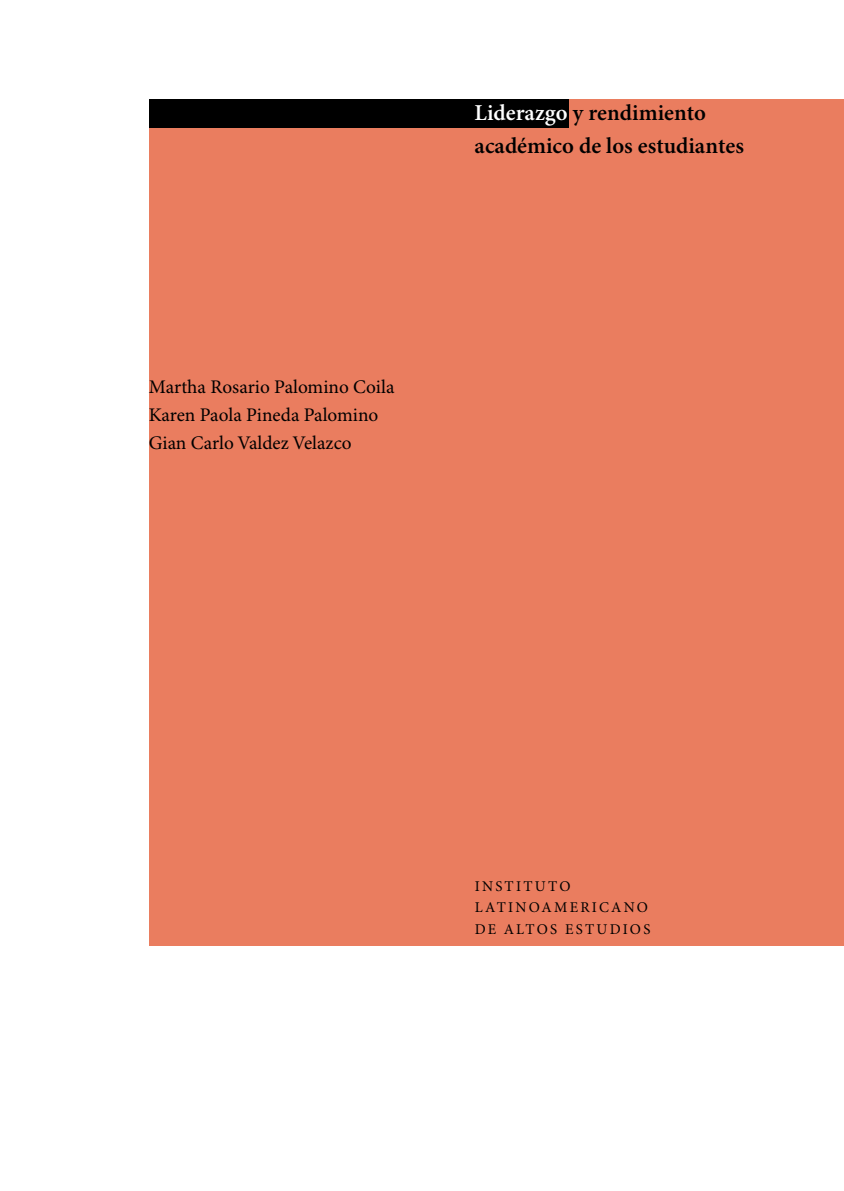
<style>
.page{position:relative;width:844px;height:1191px;background:#fff}
.page>*{position:absolute;margin:0;border:0;box-sizing:border-box;transform-origin:0 0}
.t1{font:600 22.75px/33.2px "Minion Pro";color:#000}
.t2{font:19.25px/28px "Minion Pro";letter-spacing:-.01em;color:#000}
.t3{font:14.88px/21.7px "Minion Pro";letter-spacing:.15em;color:#000}
.s1{color:#fff}
</style>
<div class="page">
<div style="left:149px;top:99px;width:694px;height:846px;background:#ea7d5f"></div>
<div style="left:149px;top:99px;width:419px;height:28px;background:#000"></div>
<p class="t1" style="left:474px;top:97px;width:271px"><span class="s1">Liderazgo</span> y rendimiento académico de los estudiantes</p>
<p class="t2" style="left:149px;top:373px;width:247px">Martha Rosario Palomino Coila<br>Karen Paola Pineda Palomino<br>Gian Carlo Valdez Velazco</p>
<p class="t3" style="left:474px;top:875px;width:177px">INSTITUTO<br>LATINOAMERICANO<br>DE ALTOS ESTUDIOS</p>
</div>
